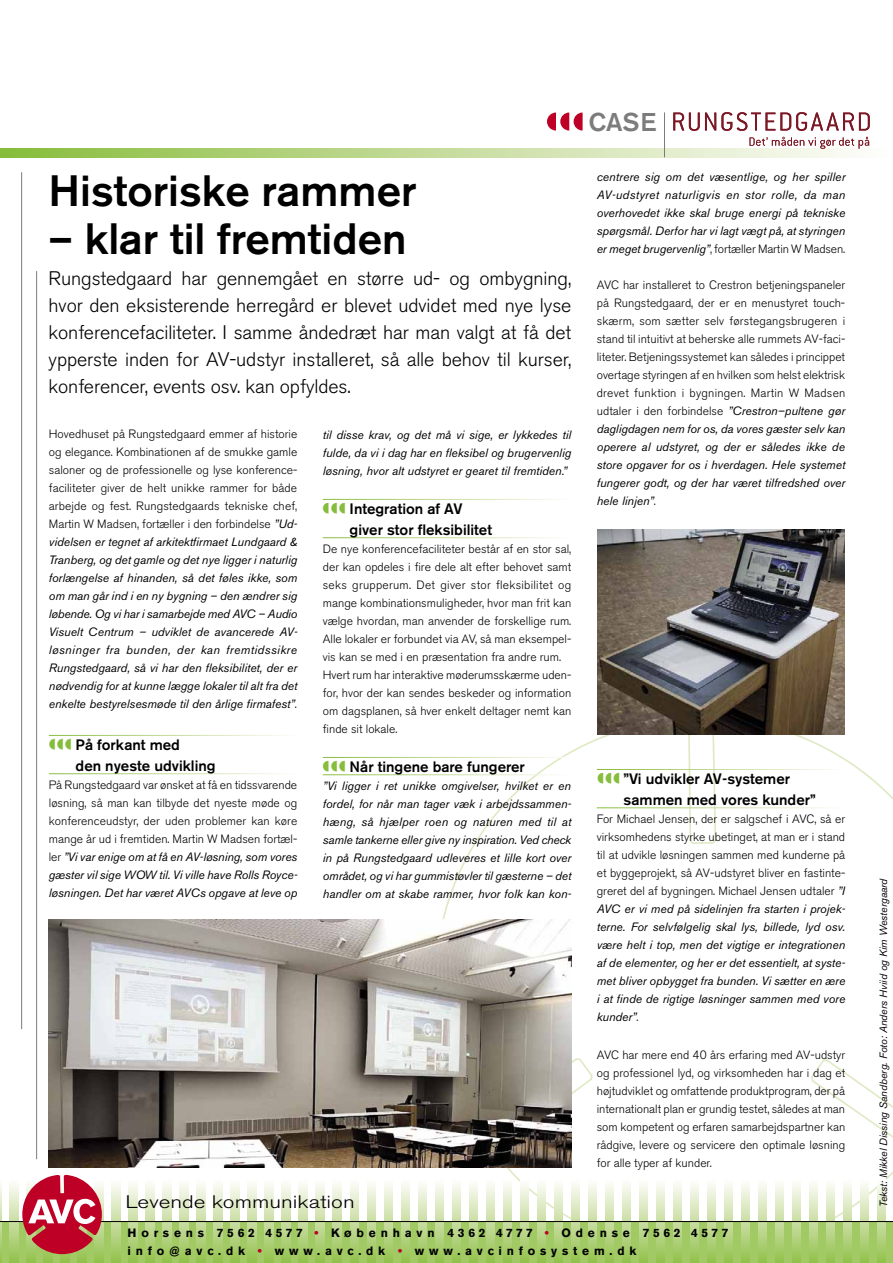
<style>
.page{position:relative;width:893px;height:1263px;background:#fff}
.page>*{position:absolute;margin:0;border:0;box-sizing:border-box;transform-origin:0 0}
.t1{font:500 43.5px "Akzidenz Grotesk BE";color:#000}
.t2{font:500 25.5px "Akzidenz Grotesk BE";color:#7c7c7c}
.t3{font:300 19.5px/27px "Akzidenz Grotesk BE";letter-spacing:-.005em;color:#000;text-align:justify}
.t4{font:300 18px "Akzidenz Grotesk BE";color:#000;scale:1.25 1}
.t5{font:500 15px/21px "Akzidenz Grotesk BE";color:#000}
.t6{font:15px "Zapf Dingbats";color:#86bd3d}
.t7{font:italic 12px/18px "Akzidenz Grotesk BE";color:#000;text-align:justify}
.t8{font:300 12px/18px "Akzidenz Grotesk BE";color:#000;text-align:justify}
.t9{font:700 12px/18px "Akzidenz Grotesk BE";letter-spacing:.4em;color:#000}
.t10{font:italic 10.5px "Akzidenz Grotesk BE";color:#000}
.s1{font-weight:300;font-style:normal}
.s2{font-weight:400;font-style:italic}
.s3{color:#be0027}
</style>
<div class="page">
<svg style="left:434px;top:718px;width:459px;height:502px"></svg>
<div style="left:0;top:1221px;width:893px;height:42px;background:#a1ca64"></div>
<svg style="left:0;top:1184px;width:1px;height:79px"></svg>
<svg style="left:809px;top:1179px;width:9px;height:84px"></svg>
<svg style="left:826px;top:1179px;width:9px;height:84px"></svg>
<svg style="left:843px;top:1179px;width:9px;height:84px"></svg>
<svg style="left:860px;top:1179px;width:9px;height:84px"></svg>
<svg style="left:877px;top:1179px;width:9px;height:84px"></svg>
<svg style="left:214px;top:1184px;width:8px;height:79px"></svg>
<svg style="left:231px;top:1184px;width:8px;height:79px"></svg>
<svg style="left:248px;top:1184px;width:8px;height:79px"></svg>
<svg style="left:265px;top:1184px;width:8px;height:79px"></svg>
<svg style="left:282px;top:1184px;width:8px;height:79px"></svg>
<svg style="left:299px;top:1184px;width:8px;height:79px"></svg>
<svg style="left:316px;top:1184px;width:8px;height:79px"></svg>
<svg style="left:333px;top:1184px;width:8px;height:79px"></svg>
<svg style="left:350px;top:1184px;width:8px;height:79px"></svg>
<svg style="left:367px;top:1184px;width:8px;height:79px"></svg>
<svg style="left:384px;top:1184px;width:8px;height:79px"></svg>
<svg style="left:401px;top:1184px;width:9px;height:79px"></svg>
<svg style="left:418px;top:1184px;width:9px;height:79px"></svg>
<svg style="left:435px;top:1179px;width:9px;height:84px"></svg>
<svg style="left:452px;top:1179px;width:9px;height:84px"></svg>
<svg style="left:469px;top:1179px;width:9px;height:84px"></svg>
<svg style="left:486px;top:1179px;width:9px;height:84px"></svg>
<svg style="left:503px;top:1179px;width:9px;height:84px"></svg>
<svg style="left:520px;top:1179px;width:9px;height:84px"></svg>
<svg style="left:537px;top:1179px;width:9px;height:84px"></svg>
<svg style="left:554px;top:1179px;width:9px;height:84px"></svg>
<svg style="left:571px;top:1179px;width:9px;height:84px"></svg>
<svg style="left:588px;top:1179px;width:9px;height:84px"></svg>
<svg style="left:605px;top:1179px;width:9px;height:84px"></svg>
<svg style="left:622px;top:1179px;width:9px;height:84px"></svg>
<svg style="left:639px;top:1179px;width:9px;height:84px"></svg>
<svg style="left:656px;top:1179px;width:9px;height:84px"></svg>
<svg style="left:673px;top:1179px;width:9px;height:84px"></svg>
<svg style="left:690px;top:1179px;width:9px;height:84px"></svg>
<svg style="left:707px;top:1179px;width:9px;height:84px"></svg>
<svg style="left:724px;top:1179px;width:9px;height:84px"></svg>
<svg style="left:741px;top:1179px;width:9px;height:84px"></svg>
<svg style="left:758px;top:1179px;width:9px;height:84px"></svg>
<svg style="left:775px;top:1179px;width:9px;height:84px"></svg>
<svg style="left:792px;top:1179px;width:9px;height:84px"></svg>
<svg style="left:197px;top:1184px;width:8px;height:79px"></svg>
<svg style="left:180px;top:1184px;width:8px;height:79px"></svg>
<svg style="left:163px;top:1184px;width:8px;height:79px"></svg>
<svg style="left:146px;top:1184px;width:8px;height:79px"></svg>
<svg style="left:129px;top:1184px;width:8px;height:79px"></svg>
<svg style="left:112px;top:1184px;width:8px;height:79px"></svg>
<div style="left:95px;top:1179px;width:8px;height:84px;background:#97c453"></div>
<div style="left:78px;top:1179px;width:8px;height:84px;background:#97c453"></div>
<svg style="left:61px;top:1254px;width:8px;height:9px"></svg>
<div style="left:44px;top:1179px;width:8px;height:84px;background:#97c453"></div>
<div style="left:27px;top:1179px;width:8px;height:84px;background:#97c453"></div>
<svg style="left:10px;top:1184px;width:8px;height:79px"></svg>
<hr style="left:0;top:1221px;width:893px;height:1px;background:#000">
<svg style="left:22px;top:1175px;width:80px;height:79px"></svg>
<svg style="left:0;top:149px;width:851px;height:8px;background:#c2db98"></svg>
<svg style="left:547px;top:113px;width:36px;height:18px"></svg>
<hr style="left:323px;top:757px;width:248px;height:1px;background:#fff">
<hr style="left:323px;top:774px;width:248px;height:1px;background:#fff">
<hr style="left:597px;top:769px;width:248px;height:1px;background:#fff">
<hr style="left:597px;top:807px;width:248px;height:1px;background:#fff">
<img style="left:49px;top:919px;width:522px;height:249px">
<img style="left:598px;top:530px;width:246px;height:204px">
<hr style="left:36px;top:271px;width:1px;height:888px;background:#7c7c7c">
<hr style="left:21px;top:172px;width:1px;height:857px;background:#7c7c7c">
<hr style="left:664px;top:112px;width:1px;height:45px;background:#7c7c7c">
<svg style="left:673px;top:112px;width:197px;height:19px"></svg>
<svg style="left:749px;top:137px;width:120px;height:12px"></svg>
<h1 class="t1" style="left:49px;top:164px;width:369px">Historiske rammer</h1>
<h1 class="t1" style="left:49px;top:212px;width:360px">– klar til fremtiden</h1>
<p class="t3" style="left:49px;top:265px;width:524px">Rungstedgaard har gennemgået en større ud- og ombygning, hvor den eksisterende herregård er blevet udvidet med nye lyse konferencefaciliteter. I samme åndedræt har man valgt at få det ypperste inden for AV-udstyr installeret, så alle behov til kurser, konferencer, events osv. kan opfyldes.</p>
<p class="t7" style="left:49px;top:425px;width:250px"><span class="s1">Hovedhuset på Rungstedgaard emmer af historie og elegance. Kombinationen af de smukke gamle saloner og de professionelle og lyse konference&shy;faciliteter giver de helt unikke rammer for både arbejde og fest. Rungstedgaards tekniske chef, Martin W Madsen, fortæller i den forbindelse</span> ”Ud&shy;videlsen er tegnet af arkitektfirmaet Lundgaard &amp; Tranberg, og det gamle og det nye ligger i naturlig forlængelse af hinanden, så det føles ikke, som om man går ind i en ny bygning – den ændrer sig løbende. Og vi har i samarbejde med AVC – Audio Visuelt Centrum – udviklet de avancerede AV&shy;løsninger fra bunden, der kan fremtidssikre Rungstedgaard, så vi har den fleksibilitet, der er nødvendig for at kunne lægge lokaler til alt fra det enkelte bestyrelsesmøde til den årlige firmafest”<span class="s1">.</span></p>
<p class="t5" style="left:76px;top:734px;width:141px">På forkant med<br>den nyeste udvikling</p>
<p class="t8" style="left:49px;top:776px;width:250px">På Rungstedgaard var ønsket at få en tidssvarende løsning, så man kan tilbyde det nyeste møde og konferenceudstyr, der uden problemer kan køre mange år ud i fremtiden. Martin W Madsen fortæl&shy;ler <span class="s2">”Vi var enige om at få en AV-løsning, som vores gæster vil sige WOW til. Vi ville have Rolls Royce&shy;løsningen. Det har været AVCs opgave at leve op</span></p>
<p class="t6" style="left:72px;top:751px;width:24px;rotate:-180deg">◗◗◗</p>
<p class="t7" style="left:323px;top:426px;width:250px">til disse krav, og det må vi sige, er lykkedes til fulde, da vi i dag har en fleksibel og brugervenlig løsning, hvor alt udstyret er gearet til fremtiden.”</p>
<p class="t5" style="left:350px;top:498px;width:144px">Integration af AV giver stor fleksibilitet</p>
<p class="t8" style="left:323px;top:540px;width:250px;text-align:left">De nye konferencefaciliteter består af en stor sal, der kan opdeles i fire dele alt efter behovet samt seks grupperum. Det giver stor fleksibilitet og mange kombinationsmuligheder, hvor man frit kan vælge hvordan, man anvender de forskellige rum.<br>Alle lokaler er forbundet via AV, så man eksempel&shy;vis kan se med i en præsentation fra andre rum.<br>Hvert rum har interaktive møderumsskærme uden&shy;for, hvor der kan sendes beskeder og information om dagsplanen, så hver enkelt deltager nemt kan finde sit lokale.</p>
<p class="t5" style="left:350px;top:756px;width:177px">Når tingene bare fungerer</p>
<p class="t7" style="left:323px;top:777px;width:250px">”Vi ligger i ret unikke omgivelser, hvilket er en fordel, for når man tager væk i arbejdssammen&shy;hæng, så hjælper roen og naturen med til at samle tankerne eller give ny inspiration. Ved check in på Rungstedgaard udleveres et lille kort over området, og vi har gummistøvler til gæsterne – det handler om at skabe rammer, hvor folk kan kon-</p>
<p class="t6" style="left:345px;top:515px;width:24px;rotate:-180deg">◗◗◗</p>
<p class="t6" style="left:345px;top:773px;width:24px;rotate:-180deg">◗◗◗</p>
<h2 class="t2" style="left:589px;top:106px;width:69px">case</h2>
<p class="t7" style="left:597px;top:168px;width:250px">centrere sig om det væsentlige, og her spiller AV-udstyret naturligvis en stor rolle, da man overhovedet ikke skal bruge energi på tekniske spørgsmål. Derfor har vi lagt vægt på, at styringen er meget brugervenlig”<span class="s1">, fortæller Martin W Madsen.</span></p>
<p class="t8" style="left:597px;top:276px;width:250px">AVC har installeret to Crestron betjeningspaneler på Rungstedgaard, der er en menustyret touch&shy;skærm, som sætter selv førstegangsbrugeren i stand til intuitivt at beherske alle rummets AV-faci&shy;liteter. Betjeningssystemet kan således i princippet overtage styringen af en hvilken som helst elektrisk drevet funktion i bygningen. Martin W Madsen udtaler i den forbindelse <span class="s2">”Crestron–pultene gør dagligdagen nem for os, da vores gæster selv kan operere al udstyret, og der er således ikke de store opgaver for os i hverdagen. Hele systemet fungerer godt, og der har været tilfredshed over hele linjen”</span>.</p>
<p class="t6" style="left:620px;top:785px;width:24px;rotate:-180deg">◗◗◗</p>
<p class="t5" style="left:624px;top:768px;width:194px">”Vi udvikler AV-systemer sammen med vores kunder”</p>
<p class="t7" style="left:597px;top:810px;width:250px"><span class="s1">For Michael Jensen, der er salgschef i AVC, så er virksomhedens styrke ubetinget, at man er i stand til at udvikle løsningen sammen med kunderne på et byggeprojekt, så AV-udstyret bliver en fastinte&shy;greret del af bygningen. Michael Jensen udtaler</span> ”I AVC er vi med på sidelinjen fra starten i projek&shy;terne. For selvfølgelig skal lys, billede, lyd osv. være helt i top, men det vigtige er integrationen af de elementer, og her er det essentielt, at syste&shy;met bliver opbygget fra bunden. Vi sætter en ære i at finde de rigtige løsninger sammen med vore kunder”<span class="s1">.</span></p>
<p class="t8" style="left:597px;top:1046px;width:250px">AVC har mere end 40 års erfaring med AV-udstyr og professionel lyd, og virksomheden har i dag et højtudviklet og omfattende produktprogram, der på internationalt plan er grundig testet, således at man som kompetent og erfaren samarbejdspartner kan rådgive, levere og servicere den optimale løsning for alle typer af kunder.</p>
<h3 class="t4" style="left:125px;top:1192px;width:185px">Levende kommunikation</h3>
<p class="t9" style="left:128px;top:1223px;width:602px">Horsens 7562 4577 <span class="s3">•</span> København 4362 4777 <span class="s3">•</span> Odense 7562 4577 info@avc.dk <span class="s3">•</span> www.avc.dk <span class="s3">•</span> www.avcinfosystem.dk</p>
<p class="t10" style="left:877px;top:1207px;width:330px;rotate:-90deg">Tekst: Mikkel Dissing Sandberg. Foto: Anders Hviid og Kim Westergaard</p>
</div>
